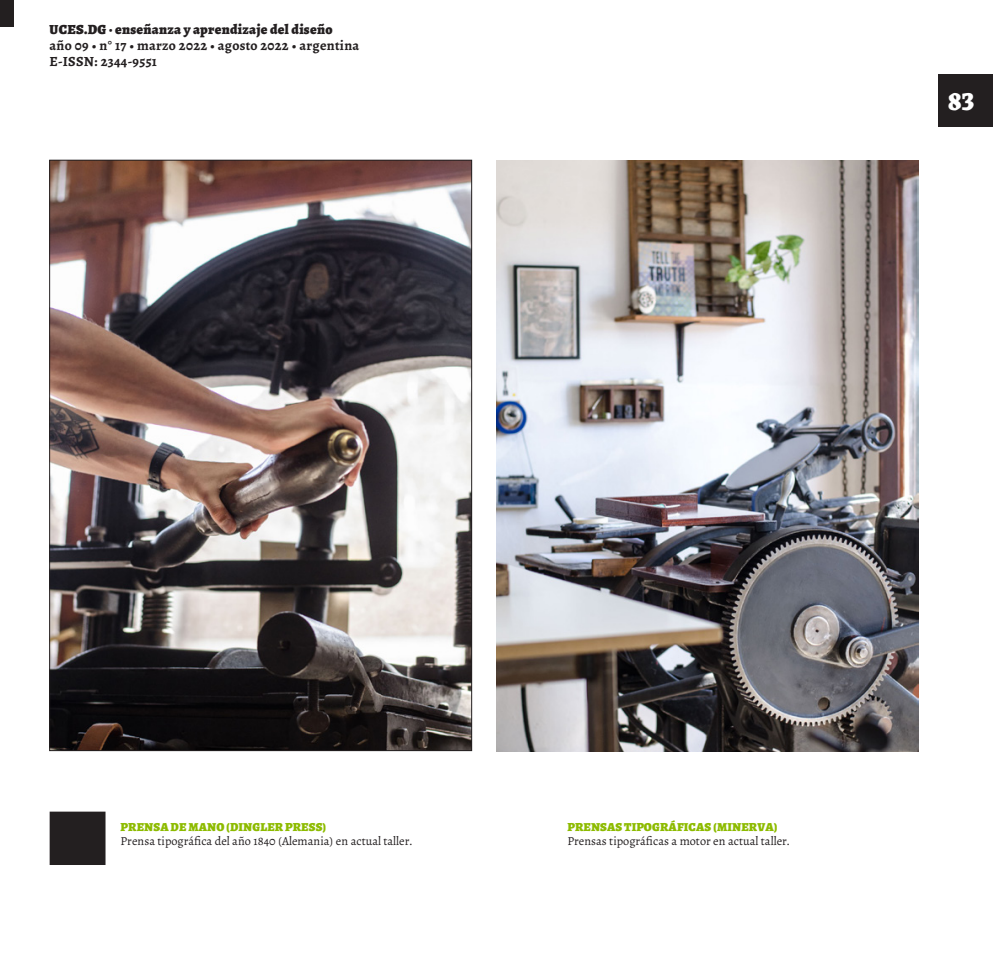
<style>
.page{position:relative;width:993px;height:968px;background:#fff}
.page>*{position:absolute;margin:0;border:0;box-sizing:border-box;transform-origin:0 0}
.t1{font:900 28px "Grenze";color:#fff}
.t2{font:700 14px/15.8px "Alegreya";letter-spacing:.02em;color:#231f20}
.t3{font:900 14px "Alegreya";letter-spacing:.02em;color:#231f20}
.t4{font:12.25px "Alegreya";color:#231f20}
.t5{font:900 12.25px "Alegreya";letter-spacing:.01em;color:#8dbb00}
</style>
<div class="page">
<div style="left:0;top:0;width:14px;height:26px;background:#231f20"></div>
<div style="left:937px;top:74px;width:55px;height:53px;background:#231f20"></div>
<div style="left:50px;top:812px;width:55px;height:52px;background:#231f20"></div>
<img style="left:496px;top:160px;width:422px;height:591px">
<img style="left:51px;top:162px;width:418px;height:586px">
<p class="t3" style="left:50px;top:20px;width:284px">UCES.DG · enseñanza y aprendizaje del diseño</p>
<p class="t2" style="left:50px;top:37px;width:311px">año 09 • n° 17 • marzo 2022 • agosto 2022 • argentina<br>E-ISSN: 2344-9551</p>
<h1 class="t1" style="left:947px;top:79px;width:27px">83</h1>
<p class="t5" style="left:121px;top:818px;width:207px">PRENSA DE MANO (DINGLER PRESS)</p>
<p class="t4" style="left:120px;top:833px;width:293px">Prensa tipográfica del año 1840 (Alemania) en actual taller.</p>
<p class="t5" style="left:567px;top:818px;width:211px">PRENSAS TIPOGRÁFICAS (MINERVA)</p>
<p class="t4" style="left:567px;top:833px;width:224px">Prensas tipográficas a motor en actual taller.</p>
</div>
